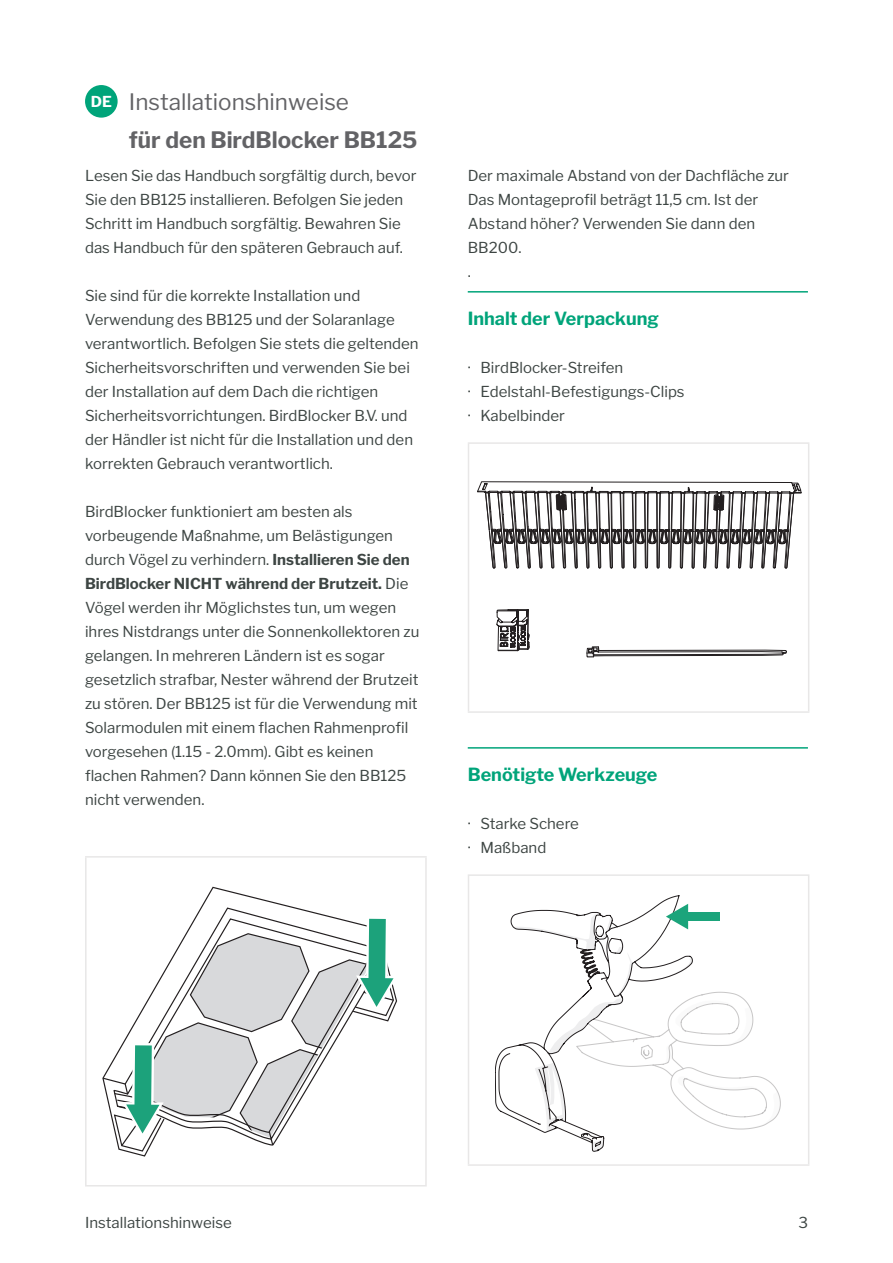
<style>
.page{position:relative;width:893px;height:1263px;background:#fff}
.page>*{position:absolute;margin:0;border:0;box-sizing:border-box;transform-origin:0 0}
.Heading_1{font:700 22.5px/37.5px "Libre Franklin";color:#636366}
.Heading_2{font:700 18px "Libre Franklin";color:#00a47a}
.Brood{font:15px/24px "Libre Franklin";color:#3d4543}
.t1{font:700 15px "Libre Franklin";color:#fff}
.s1{font-weight:400}
.s2{font-weight:700}
</style>
<div class="page">
<div style="left:85px;top:85px;width:33px;height:33px;background:#00a47a;border-radius:50%"></div>
<hr style="left:85px;top:856px;width:342px;height:2px;background:#e8e7e7">
<hr style="left:85px;top:858px;width:2px;height:327px;background:#e8e7e7">
<hr style="left:425px;top:858px;width:2px;height:327px;background:#e8e7e7">
<hr style="left:85px;top:1185px;width:342px;height:1px;background:#e8e7e7">
<svg style="left:104px;top:887px;width:190px;height:269px"></svg>
<svg style="left:102px;top:907px;width:227px;height:178px"></svg>
<svg style="left:113px;top:916px;width:284px;height:236px"></svg>
<hr style="left:468px;top:291px;width:340px;height:2px;background:#00a47a">
<hr style="left:468px;top:747px;width:340px;height:2px;background:#00a47a">
<hr style="left:468px;top:442px;width:341px;height:2px;background:#e8e7e7">
<hr style="left:468px;top:444px;width:1px;height:267px;background:#e8e7e7">
<hr style="left:808px;top:444px;width:1px;height:267px;background:#e8e7e7">
<hr style="left:468px;top:711px;width:341px;height:2px;background:#e8e7e7">
<svg style="left:496px;top:609px;width:34px;height:42px"></svg>
<svg style="left:586px;top:646px;width:201px;height:12px"></svg>
<svg style="left:477px;top:482px;width:324px;height:87px"></svg>
<hr style="left:468px;top:874px;width:341px;height:2px;background:#e8e7e7">
<hr style="left:468px;top:876px;width:1px;height:288px;background:#e8e7e7">
<hr style="left:808px;top:876px;width:1px;height:288px;background:#e8e7e7">
<hr style="left:468px;top:1164px;width:341px;height:2px;background:#e8e7e7">
<svg style="left:495px;top:895px;width:185px;height:223px"></svg>
<svg style="left:513px;top:904px;width:268px;height:247px"></svg>
<p class="t1" style="left:91px;top:93px;width:23px">DE</p>
<p class="Heading_1" style="left:129px;top:83px;width:290px"><span class="s1">Installationshinweise<br></span>für den BirdBlocker BB125</p>
<p class="Brood" style="left:85px;top:164px;width:333px">Lesen Sie das Handbuch sorgfältig durch, bevor Sie den BB125 installieren. Befolgen Sie jeden Schritt im Handbuch sorgfältig. Bewahren Sie das Handbuch für den späteren Gebrauch auf.</p>
<p class="Brood" style="left:85px;top:284px;width:335px">Sie sind für die korrekte Installation und Verwendung des BB125 und der Solaranlage verantwortlich. Befolgen Sie stets die geltenden Sicherheitsvorschriften und verwenden Sie bei der Installation auf dem Dach die richtigen Sicherheitsvorrichtungen. BirdBlocker B.V. und der Händler ist nicht für die Installation und den korrekten Gebrauch verantwortlich.</p>
<p class="Brood" style="left:85px;top:500px;width:336px">BirdBlocker funktioniert am besten als vorbeugende Maßnahme, um Belästigungen durch Vögel zu verhindern. <span class="s2">Installieren Sie den BirdBlocker NICHT während der Brutzeit.</span> Die Vögel werden ihr Möglichstes tun, um wegen ihres Nistdrangs unter die Sonnenkollektoren zu gelangen. In mehreren Ländern ist es sogar gesetzlich strafbar, Nester während der Brutzeit zu stören. Der BB125 ist für die Verwendung mit Solarmodulen mit einem flachen Rahmenprofil vorgesehen (1.15 - 2.0mm). Gibt es keinen flachen Rahmen? Dann können Sie den BB125 nicht verwenden.</p>
<p class="Brood" style="left:468px;top:164px;width:323px">Der maximale Abstand von der Dachfläche zur</p>
<p class="Brood" style="left:468px;top:188px;width:292px">Das Montageprofil beträgt 11,5 cm. Ist der<br>Abstand höher? Verwenden Sie dann den<br>BB200.</p>
<p class="Brood" style="left:468px;top:260px;width:5px">.</p>
<p class="Heading_2" style="left:468px;top:308px;width:193px">Inhalt der Verpackung</p>
<p class="Brood" style="left:468px;top:356px;width:157px">· BirdBlocker-Streifen</p>
<p class="Brood" style="left:468px;top:380px;width:218px">· Edelstahl-Befestigungs-Clips</p>
<p class="Brood" style="left:468px;top:404px;width:99px">· Kabelbinder</p>
<p class="Heading_2" style="left:468px;top:764px;width:191px">Benötigte Werkzeuge</p>
<p class="Brood" style="left:468px;top:812px;width:113px">· Starke Schere</p>
<p class="Brood" style="left:468px;top:836px;width:80px">· Maßband</p>
<p class="Brood" style="left:85px;top:1210px;width:148px">Installationshinweise</p>
<p class="Brood" style="left:798px;top:1210px;width:11px">3</p>
</div>
